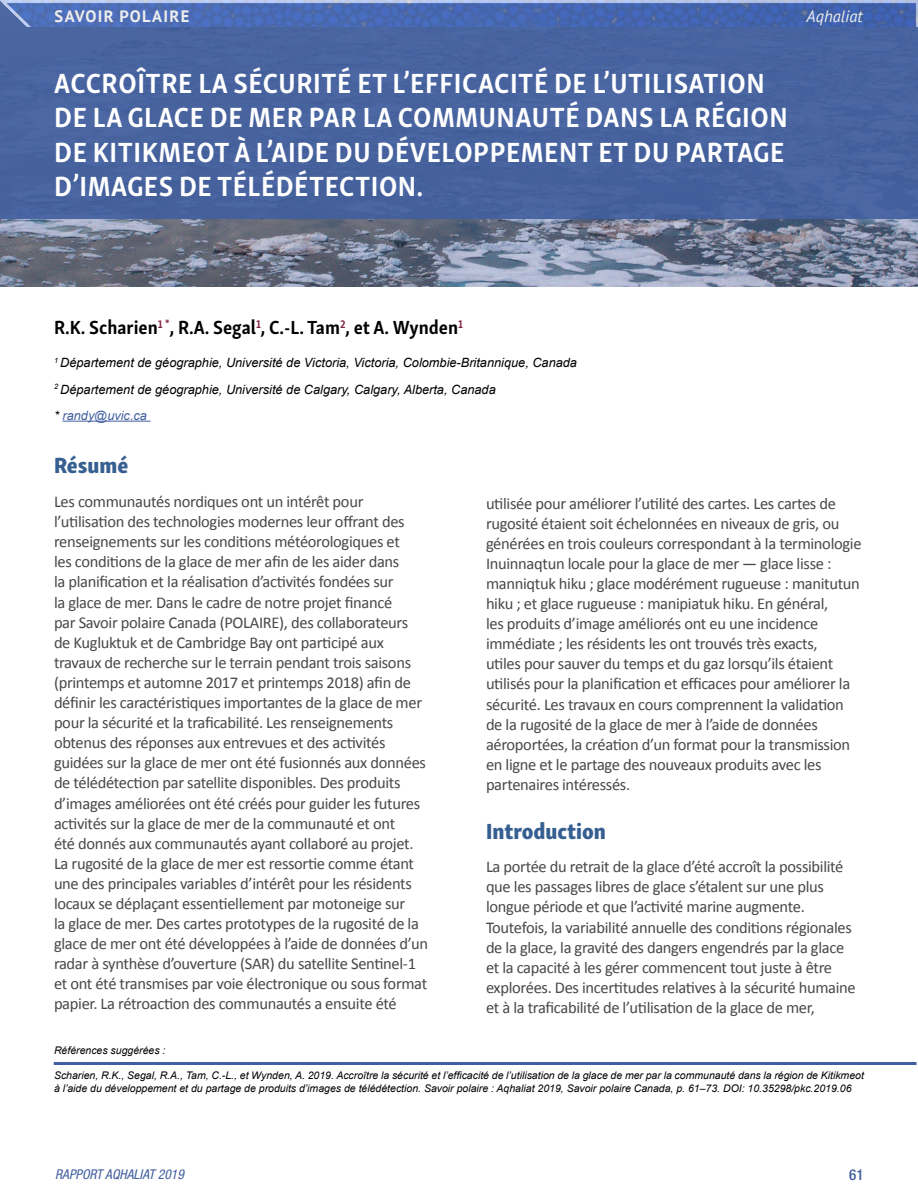
<style>
.page{position:relative;width:918px;height:1188px;background:#fff}
.page>*{position:absolute;margin:0;border:0;box-sizing:border-box;transform-origin:0 0}
.t1{font:700 28.5px/34.5px "Skolar Sans Latn Cn";letter-spacing:.02em;color:#fff}
.t2{font:22.5px "Skolar Sans Latn Cn Eb";color:#365f91}
.t3{font:700 19.5px "Skolar Sans Latn Cn";color:#000}
.t4{font:16.5px/20.1px "Calibri";letter-spacing:-.02em;color:#4a4747}
.t5{font:700 16.5px "PT Sans";letter-spacing:.08em;color:#ededed}
.t6{font:italic 16.5px "PT Sans";color:#ededed}
.t7{font:500 condensed 15px "Helvetica Neue LT Std";color:#415f9f}
.t8{font:italic condensed 13.5px "Helvetica Neue LT Std";color:#415f9f}
.t9{font:italic 12.75px/26.2px "Arial";color:#000}
.t10{font:italic 10.5px/12.6px "Arial";color:#000}
.s1{color:#415f9f}
</style>
<div class="page">
<hr style="left:54px;top:1062px;width:862px;height:3px;background:#415f9f">
<img style="left:0;top:219px;width:918px;height:67px">
<svg style="left:0;top:0;width:918px;height:219px;background:#4965a2"></svg>
<hr style="left:63px;top:421px;width:88px;height:1px;background:#415f9f">
<p class="t5" style="left:55px;top:5px;width:136px">SAVOIR POLAIRE</p>
<p class="t6" style="left:807px;top:6px;width:58px">Aqhaliat</p>
<h1 class="t1" style="left:54px;top:63px;width:735px">ACCROÎTRE LA SÉCURITÉ ET L’EFFICACITÉ DE L’UTILISATION DE LA GLACE DE MER PAR LA COMMUNAUTÉ DANS LA RÉGION DE KITIKMEOT À L’AIDE DU DÉVELOPPEMENT ET DU PARTAGE D’IMAGES DE TÉLÉDÉTECTION.</h1>
<p class="t3" style="left:54px;top:312px;width:410px">R.K. Scharien<sup>1</sup> <sup>*</sup>, R.A. Segal<sup>1</sup>, C.-L. Tam<sup>2</sup>, et A. Wynden<sup>1</sup></p>
<p class="t9" style="left:54px;top:350px;width:525px"><sup>1</sup> Département de géographie, Université de Victoria, Victoria, Colombie-Britannique, Canada<br><sup>2</sup> Département de géographie, Université de Calgary, Calgary, Alberta, Canada<br>* <span class="s1">randy@uvic.ca</span></p>
<h2 class="t2" style="left:54px;top:447px;width:76px">Résumé</h2>
<p class="t4" style="left:54px;top:492px;width:376px">Les communautés nordiques ont un intérêt pour l’utilisation des technologies modernes leur offrant des renseignements sur les conditions météorologiques et<br>les conditions de la glace de mer afin de les aider dans<br>la planification et la réalisation d’activités fondées sur<br>la glace de mer. Dans le cadre de notre projet financé<br>par Savoir polaire Canada (POLAIRE), des collaborateurs de Kugluktuk et de Cambridge Bay ont participé aux travaux de recherche sur le terrain pendant trois saisons (printemps et automne 2017 et printemps 2018) afin de définir les caractéristiques importantes de la glace de mer pour la sécurité et la traficabilité. Les renseignements obtenus des réponses aux entrevues et des activités guidées sur la glace de mer ont été fusionnés aux données de télédétection par satellite disponibles. Des produits d’images améliorées ont été créés pour guider les futures activités sur la glace de mer de la communauté et ont<br>été donnés aux communautés ayant collaboré au projet.<br>La rugosité de la glace de mer est ressortie comme étant une des principales variables d’intérêt pour les résidents locaux se déplaçant essentiellement par motoneige sur<br>la glace de mer. Des cartes prototypes de la rugosité de la glace de mer ont été développées à l’aide de données d’un radar à synthèse d’ouverture (SAR) du satellite Sentinel-1 et ont été transmises par voie électronique ou sous format papier. La rétroaction des communautés a ensuite été</p>
<p class="t4" style="left:486px;top:493px;width:377px">utilisée pour améliorer l’utilité des cartes. Les cartes de rugosité étaient soit échelonnées en niveaux de gris, ou générées en trois couleurs correspondant à la terminologie Inuinnaqtun locale pour la glace de mer — glace lisse : manniqtuk hiku ; glace modérément rugueuse : manitutun hiku ; et glace rugueuse : manipiatuk hiku. En général,<br>les produits d’image améliorés ont eu une incidence immédiate ; les résidents les ont trouvés très exacts,<br>utiles pour sauver du temps et du gaz lorsqu’ils étaient utilisés pour la planification et efficaces pour améliorer la sécurité. Les travaux en cours comprennent la validation de la rugosité de la glace de mer à l’aide de données aéroportées, la création d’un format pour la transmission en ligne et le partage des nouveaux produits avec les partenaires intéressés.</p>
<h2 class="t2" style="left:486px;top:812px;width:121px">Introduction</h2>
<p class="t4" style="left:486px;top:857px;width:371px">La portée du retrait de la glace d’été accroît la possibilité que les passages libres de glace s’étalent sur une plus longue période et que l’activité marine augmente.<br>Toutefois, la variabilité annuelle des conditions régionales de la glace, la gravité des dangers engendrés par la glace et la capacité à les gérer commencent tout juste à être explorées. Des incertitudes relatives à la sécurité humaine et à la traficabilité de l’utilisation de la glace de mer,</p>
<p class="t10" style="left:54px;top:1045px;width:113px">Références suggérées :</p>
<p class="t10" style="left:54px;top:1069px;width:811px">Scharien, R.K., Segal, R.A., Tam, C.-L., et Wynden, A. 2019. Accroître la sécurité et l’efficacité de l’utilisation de la glace de mer par la communauté dans la région de Kitikmeot à l’aide du développement et du partage de produits d’images de télédétection. Savoir polaire : Aqhaliat 2019, Savoir polaire Canada, p. 61–73. DOI: 10.35298/pkc.2019.06</p>
<p class="t8" style="left:55px;top:1167px;width:130px">RAPPORT AQHALIAT 2019</p>
<p class="t7" style="left:849px;top:1166px;width:16px">61</p>
</div>
